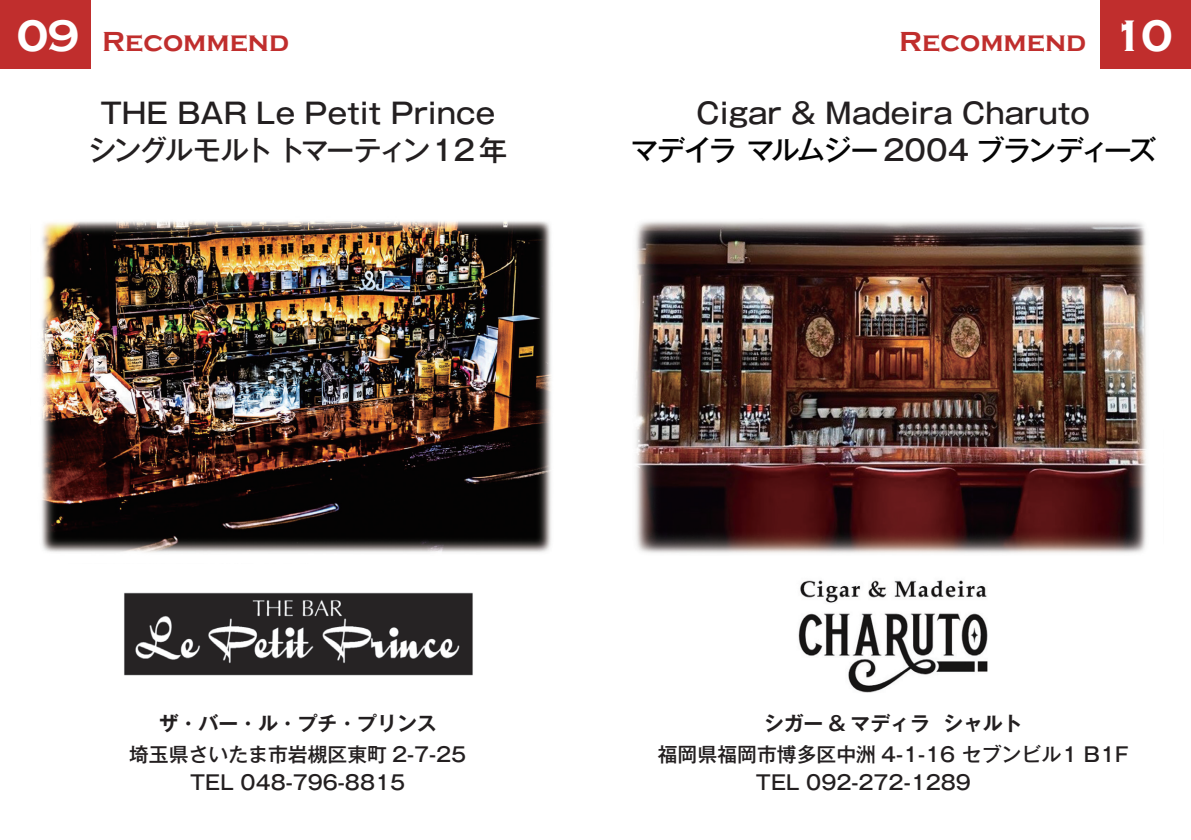
<style>
.page{position:relative;width:1191px;height:840px;background:#fff}
.page>*{position:absolute;margin:0;border:0;box-sizing:border-box;transform-origin:0 0}
.t1{font:500 28.4px/36.8px "Gothic MB101 Pro";color:#231f20;text-align:center}
.t2{font:700 28.4px "Copperplate Gothic";color:#c02e2d}
.t3{font:500 19.8px/28.4px "Gothic MB101 Pro";color:#231f20;text-align:center}
.t4{font:700 19.8px "Gothic MB101 Pro De";color:#231f20}
.s1{font-size:45.4px;color:#fff}
.s2{color:#030303}
</style>
<div class="page">
<div style="left:1100px;top:0;width:91px;height:68px;background:#c02e2d"></div>
<div style="left:0;top:0;width:91px;height:68px;background:#c02e2d"></div>
<img style="left:41px;top:221px;width:510px;height:332px">
<img style="left:636px;top:221px;width:511px;height:332px">
<img style="left:798px;top:580px;width:190px;height:113px">
<img style="left:124px;top:592px;width:349px;height:84px">
<h1 class="t2" style="left:16px;top:25px;width:274px"><span class="s1">09</span> Recommend</h1>
<h1 class="t2" style="left:899px;top:25px;width:275px">Recommend <span class="s1">10</span></h1>
<h1 class="t1" style="left:88px;top:91px;width:421px">THE BAR Le Petit Princeシングルモルト トマーティン12 年</h1>
<h1 class="t1" style="left:630px;top:91px;width:527px">Cigar &amp; Madeira Charuto<br><span class="s2">マデイラ マルムジー</span> 2004 <span class="s2">ブランディーズ</span></h1>
<p class="t4" style="left:159px;top:706px;width:279px">ザ・バー・ル・プチ・プリンス</p>
<p class="t3" style="left:129px;top:737px;width:339px">埼玉県さいたま市岩槻区東町 2-7-25<br>TEL 048-796-8815</p>
<p class="t4" style="left:764px;top:706px;width:260px">シガー &amp; マディラ シャルト</p>
<p class="t3" style="left:658px;top:737px;width:472px">福岡県福岡市博多区中洲 4-1-16 セブンビル1 B1F<br>TEL 092-272-1289　　　</p>
</div>
